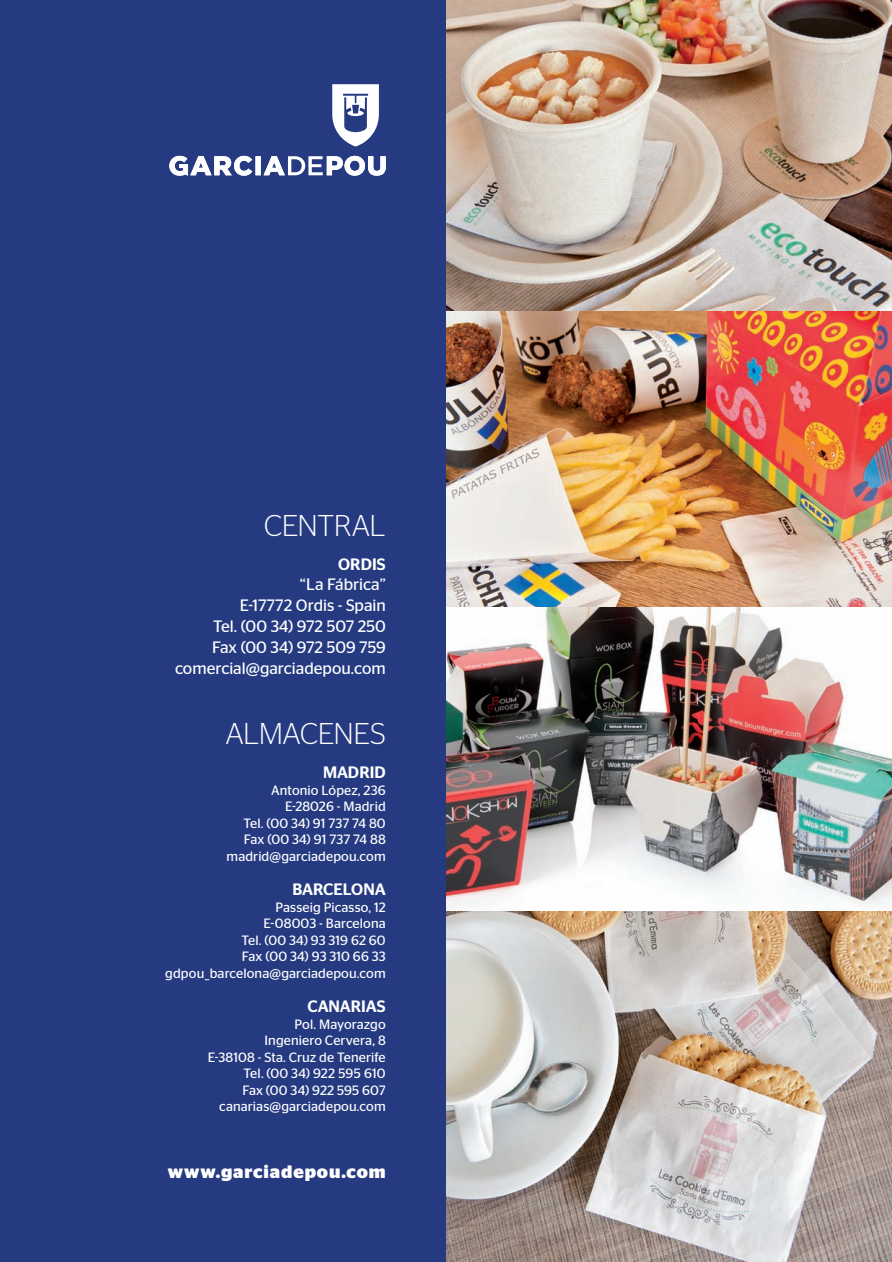
<style>
.page{position:relative;width:892px;height:1262px;background:#fff}
.page>*{position:absolute;margin:0;border:0;box-sizing:border-box;transform-origin:0 0}
.t1{font:300 30px "Stag Sans";letter-spacing:-.02em;color:#fff}
.t2{font:700 18px "Stag Sans";letter-spacing:.05em;color:#fff}
.t3{font:16.5px/21px "Stag Sans";color:#fff;text-align:right}
.t4{font:500 16.5px "Stag Sans";letter-spacing:-.005em;color:#fff}
.t5{font:13.5px/16.5px "Stag Sans";letter-spacing:.01em;color:#fff;text-align:right}
</style>
<div class="page">
<img style="left:446px;top:314px;width:445px;height:596px">
<img style="left:446px;top:911px;width:445px;height:350px">
<img style="left:446px;top:0;width:445px;height:314px">
<div style="left:0;top:0;width:446px;height:1261px;background:#253a81"></div>
<svg style="left:332px;top:84px;width:47px;height:62px"></svg>
<svg style="left:169px;top:156px;width:216px;height:20px"></svg>
<h1 class="t1" style="left:264px;top:508px;width:123px">CENTRAL</h1>
<p class="t4" style="left:338px;top:554px;width:49px">ORDIS</p>
<p class="t3" style="left:175px;top:573px;width:212px">“La Fábrica”<br>E-17772 Ordis - Spain<br>Tel. (00 34) 972 507 250<br>Fax (00 34) 972 509 759 comercial@garciadepou.com</p>
<h1 class="t1" style="left:225px;top:716px;width:162px">ALMACENES</h1>
<p class="t4" style="left:323px;top:762px;width:64px">MADRID</p>
<p class="t5" style="left:226px;top:781px;width:161px">Antonio López, 236<br>E-28026 - Madrid<br>Tel. (00 34) 91 737 74 80<br>Fax (00 34) 91 737 74 88 madrid@garciadepou.com</p>
<p class="t4" style="left:292px;top:879px;width:95px">BARCELONA</p>
<p class="t5" style="left:165px;top:898px;width:222px">Passeig Picasso, 12<br>E-08003 - Barcelona<br>Tel. (00 34) 93 319 62 60<br>Fax (00 34) 93 310 66 33 gdpou_barcelona@garciadepou.com</p>
<p class="t4" style="left:307px;top:996px;width:80px">CANARIAS</p>
<p class="t5" style="left:208px;top:1015px;width:179px">Pol. Mayorazgo<br>Ingeniero Cervera, 8<br>E-38108 - Sta. Cruz de Tenerife<br>Tel. (00 34) 922 595 610<br>Fax (00 34) 922 595 607 canarias@garciadepou.com</p>
<h2 class="t2" style="left:168px;top:1160px;width:219px">www.garciadepou.com</h2>
</div>
